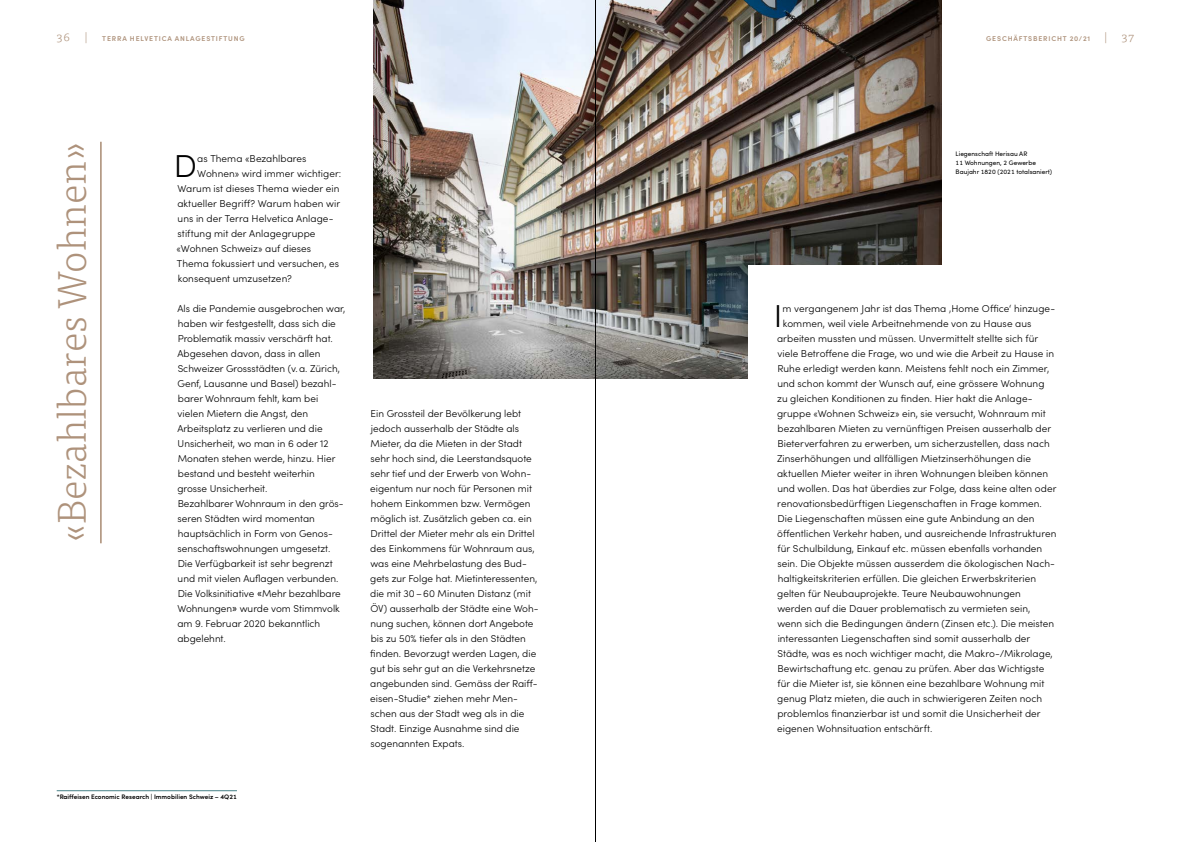
<style>
.page{position:relative;width:1191px;height:842px;background:#fff}
.page>*{position:absolute;margin:0;border:0;box-sizing:border-box;transform-origin:0 0}
.t1{font:300 40px "Tisa Pro";color:#ae927b}
.t2{font:300 31.8px "Sofia Pro";color:#000}
.t3{font:300 10px/15px "Sofia Pro";color:#000}
.t4{font:600 7px "Sofia Pro";letter-spacing:.12em;color:#ae927b}
.t5{font:6.5px/9px "Sofia Pro";color:#000}
.t6{font:600 6.5px "Sofia Pro";color:#000}
.s1{font-family:"Tisa Pro";font-weight:300;font-size:12px}
.s2{font-weight:400}
</style>
<div class="page">
<hr style="left:100px;top:142px;width:2px;height:401px;background:#ae927b">
<img style="left:374px;top:0;width:567px;height:378px">
<div style="left:748px;top:265px;width:338px;height:495px;background:#fff"></div>
<hr style="left:57px;top:790px;width:180px;height:1px;background:#488188">
<hr style="left:595px;top:0;width:1px;height:842px;background:#000">
<p class="t4" style="left:57px;top:33px;width:189px"><span class="s1">36 |</span> TERRA HELVETICA ANLAGESTIFTUNG</p>
<p class="t4" style="left:986px;top:33px;width:150px">GESCHÄFTSBERICHT 20/21 <span class="s1">| 37</span></p>
<h1 class="t1" style="left:44px;top:543px;width:403px;rotate:-90deg">«Bezahlbares Wohnen»</h1>
<h2 class="t2" style="left:174px;top:143px;width:25px">D</h2>
<p class="t3" style="left:197px;top:150px;width:111px">as Thema «Bezahlbares</p>
<p class="t3" style="left:197px;top:165px;width:145px">Wohnen» wird immer wichtiger:</p>
<p class="t3" style="left:177px;top:180px;width:164px">Warum ist dieses Thema wieder ein</p>
<p class="t3" style="left:177px;top:195px;width:164px">aktueller Begriff? Warum haben wir</p>
<p class="t3" style="left:178px;top:210px;width:157px">uns in der Terra Helvetica Anlage-</p>
<p class="t3" style="left:178px;top:225px;width:139px">stiftung mit der Anlagegruppe</p>
<p class="t3" style="left:177px;top:240px;width:136px">«Wohnen Schweiz» auf dieses</p>
<p class="t3" style="left:177px;top:255px;width:164px">Thema fokussiert und versuchen, es</p>
<p class="t3" style="left:178px;top:270px;width:115px">konsequent umzusetzen?</p>
<p class="t3" style="left:177px;top:300px;width:170px">Als die Pandemie ausgebrochen war, haben wir festgestellt, dass sich die<br>Problematik massiv verschärft hat.<br>Abgesehen davon, dass in allen<br>Schweizer Grossstädten (v.a. Zürich,<br>Genf, Lausanne und Basel) bezahl&shy;barer Wohnraum fehlt, kam bei vielen Mietern die Angst, den<br>Arbeitsplatz zu verlieren und die<br>Unsicherheit, wo man in 6 oder 12<br>Monaten stehen werde, hinzu. Hier bestand und besteht weiterhin grosse Unsicherheit.<br>Bezahlbarer Wohnraum in den grös&shy;seren Städten wird momentan hauptsächlich in Form von Genos&shy;senschaftswohnungen umgesetzt.<br>Die Verfügbarkeit ist sehr begrenzt und mit vielen Auflagen verbunden.<br>Die Volksinitiative <span class="s2">«</span>Mehr bezahlbare<br>Wohnungen<span class="s2">»</span> wurde vom Stimmvolk am 9. Februar 2020 bekanntlich abgelehnt.</p>
<p class="t6" style="left:57px;top:792px;width:182px">*Raiffeisen Economic Research | Immobilien Schweiz – 4Q21</p>
<p class="t3" style="left:370px;top:405px;width:170px">Ein Grossteil der Bevölkerung lebt jedoch ausserhalb der Städte als Mieter, da die Mieten in der Stadt sehr hoch sind, die Leerstandsquote sehr tief und der Erwerb von Wohn&shy;eigentum nur noch für Personen mit hohem Einkommen bzw. Vermögen möglich ist. Zusätzlich geben ca. ein Drittel der Mieter mehr als ein Drittel des Einkommens für Wohnraum aus, was eine Mehrbelastung des Bud&shy;gets zur Folge hat. Mietinteressenten, die mit 30–60 Minuten Distanz (mit ÖV) ausserhalb der Städte eine Woh&shy;nung suchen, können dort Angebote bis zu 50% tiefer als in den Städten finden. Bevorzugt werden Lagen, die gut bis sehr gut an die Verkehrsnetze angebunden sind. Gemäss der Raiff&shy;eisen-Studie* ziehen mehr Men&shy;schen aus der Stadt weg als in die Stadt. Einzige Ausnahme sind die sogenannten Expats.</p>
<p class="t5" style="left:955px;top:149px;width:98px">Liegenschaft Herisau AR<br>11 Wohnungen, 2 Gewerbe<br>Baujahr 1820 (2021 totalsaniert)</p>
<h2 class="t2" style="left:773px;top:293px;width:10px">I</h2>
<p class="t3" style="left:782px;top:300px;width:274px">m vergangenem Jahr ist das Thema ‚Home Office‘ hinzuge-</p>
<p class="t3" style="left:783px;top:315px;width:250px">kommen, weil viele Arbeitnehmende von zu Hause aus</p>
<p class="t3" style="left:777px;top:330px;width:262px">arbeiten mussten und müssen. Unvermittelt stellte sich für</p>
<p class="t3" style="left:777px;top:345px;width:278px">viele Betroffene die Frage, wo und wie die Arbeit zu Hause in</p>
<p class="t3" style="left:777px;top:360px;width:273px">Ruhe erledigt werden kann. Meistens fehlt noch ein Zimmer,</p>
<p class="t3" style="left:777px;top:375px;width:269px">und schon kommt der Wunsch auf, eine grössere Wohnung</p>
<p class="t3" style="left:777px;top:390px;width:257px">zu gleichen Konditionen zu finden. Hier hakt die Anlage-</p>
<p class="t3" style="left:777px;top:405px;width:270px">gruppe «Wohnen Schweiz» ein, sie versucht, Wohnraum mit</p>
<p class="t3" style="left:777px;top:420px;width:275px">bezahlbaren Mieten zu vernünftigen Preisen ausserhalb der</p>
<p class="t3" style="left:777px;top:435px;width:274px">Bieterverfahren zu erwerben, um sicherzustellen, dass nach</p>
<p class="t3" style="left:777px;top:450px;width:255px">Zinserhöhungen und allfälligen Mietzinserhöhungen die</p>
<p class="t3" style="left:777px;top:465px;width:272px">aktuellen Mieter weiter in ihren Wohnungen bleiben können</p>
<p class="t3" style="left:777px;top:480px;width:281px">und wollen. Das hat überdies zur Folge, dass keine alten oder</p>
<p class="t3" style="left:777px;top:495px;width:266px">renovationsbedürftigen Liegenschaften in Frage kommen.</p>
<p class="t3" style="left:777px;top:510px;width:259px">Die Liegenschaften müssen eine gute Anbindung an den</p>
<p class="t3" style="left:777px;top:525px;width:281px">öffentlichen Verkehr haben, und ausreichende Infrastrukturen</p>
<p class="t3" style="left:777px;top:540px;width:266px">für Schulbildung, Einkauf etc. müssen ebenfalls vorhanden</p>
<p class="t3" style="left:777px;top:555px;width:279px">sein. Die Objekte müssen ausserdem die ökologischen Nach-</p>
<p class="t3" style="left:777px;top:570px;width:260px">haltigkeitskriterien erfüllen. Die gleichen Erwerbskriterien</p>
<p class="t3" style="left:777px;top:585px;width:245px">gelten für Neubauprojekte. Teure Neubauwohnungen</p>
<p class="t3" style="left:777px;top:600px;width:254px">werden auf die Dauer problematisch zu vermieten sein,</p>
<p class="t3" style="left:777px;top:615px;width:278px">wenn sich die Bedingungen ändern (Zinsen etc.). Die meisten</p>
<p class="t3" style="left:777px;top:630px;width:254px">interessanten Liegenschaften sind somit ausserhalb der</p>
<p class="t3" style="left:777px;top:645px;width:277px">Städte, was es noch wichtiger macht, die Makro-/Mikrolage,</p>
<p class="t3" style="left:777px;top:660px;width:268px">Bewirtschaftung etc. genau zu prüfen. Aber das Wichtigste</p>
<p class="t3" style="left:777px;top:675px;width:268px">für die Mieter ist, sie können eine bezahlbare Wohnung mit</p>
<p class="t3" style="left:777px;top:690px;width:266px">genug Platz mieten, die auch in schwierigeren Zeiten noch</p>
<p class="t3" style="left:777px;top:705px;width:265px">problemlos finanzierbar ist und somit die Unsicherheit der</p>
<p class="t3" style="left:777px;top:720px;width:157px">eigenen Wohnsituation entschärft.</p>
</div>
